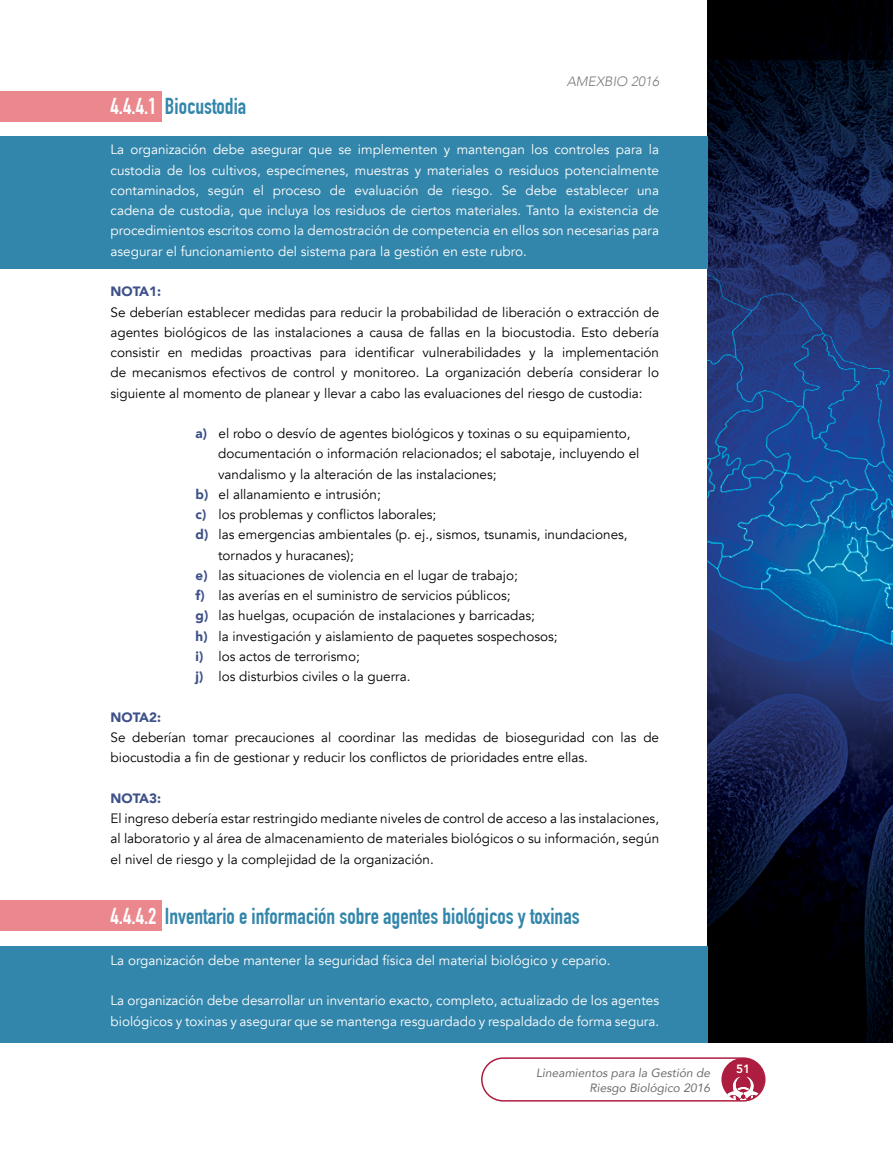
<style>
.page{position:relative;width:893px;height:1170px;background:#fff}
.page>*{position:absolute;margin:0;border:0;box-sizing:border-box;transform-origin:0 0}
.t1{font:700 22.5px "DIN Condensed";color:#3386ab}
.t2{font:13.5px/20.2px "Avenir";color:#000;text-align:justify}
.t3{font:13.5px/20.2px "Avenir";color:#fff;text-align:justify}
.t4{font:900 13.5px "Avenir";color:#3d5188}
.t5{font:italic 300 13.5px "Avenir";color:#7b7c7f}
.t6{font:italic 12px/14.4px "Avenir";color:#6d6e71;text-align:right}
.t7{font:800 12px "Avenir";color:#fff}
.s1{color:#fff}
.s2{font-weight:900;color:#3d5188}
</style>
<div class="page">
<img style="left:708px;top:0;width:185px;height:1042px">
<svg style="left:721px;top:1058px;width:43px;height:42px"></svg>
<div style="left:481px;top:1057px;width:284px;height:44px;border:2px solid #ad1d3f;border-radius:21px"></div>
<div style="left:0;top:91px;width:162px;height:31px;background:#ea888e"></div>
<div style="left:0;top:900px;width:162px;height:31px;background:#ea888e"></div>
<div style="left:0;top:137px;width:708px;height:132px;background:#3386ab"></div>
<div style="left:0;top:946px;width:708px;height:96px;background:#3386ab"></div>
<p class="t5" style="left:567px;top:73px;width:94px">AMEXBIO 2016</p>
<h1 class="t1" style="left:111px;top:93px;width:137px"><span class="s1">4.4.4.1</span> Biocustodia</h1>
<p class="t3" style="left:111px;top:140px;width:550px">La organización debe asegurar que se implementen y mantengan los controles para la custodia de los cultivos, especímenes, muestras y materiales o residuos potencialmente contaminados, según el proceso de evaluación de riesgo. Se debe establecer una cadena de custodia, que incluya los residuos de ciertos materiales. Tanto la existencia de procedimientos escritos como la demostración de competencia en ellos son necesarias para asegurar el funcionamiento del sistema para la gestión en este rubro.</p>
<p class="t4" style="left:111px;top:280px;width:52px">NOTA1:</p>
<p class="t2" style="left:111px;top:302px;width:550px">Se deberían establecer medidas para reducir la probabilidad de liberación o extracción de agentes biológicos de las instalaciones a causa de fallas en la biocustodia. Esto debería consistir en medidas proactivas para identificar vulnerabilidades y la implementación de mecanismos efectivos de control y monitoreo. La organización debería considerar lo siguiente al momento de planear y llevar a cabo las evaluaciones del riesgo de custodia:</p>
<p class="t2" style="left:196px;top:423px;width:437px"><span class="s2">a)</span> el robo o desvío de agentes biológicos y toxinas o su equipamiento,</p>
<p class="t2" style="left:218px;top:444px;width:423px">documentación o información relacionados; el sabotaje, incluyendo el</p>
<p class="t2" style="left:218px;top:464px;width:280px">vandalismo y la alteración de las instalaciones;</p>
<p class="t2" style="left:196px;top:484px;width:187px"><span class="s2">b)</span> el allanamiento e intrusión;</p>
<p class="t2" style="left:196px;top:504px;width:242px"><span class="s2">c)</span> los problemas y conflictos laborales;</p>
<p class="t2" style="left:196px;top:525px;width:434px"><span class="s2">d)</span> las emergencias ambientales (p. ej., sismos, tsunamis, inundaciones,</p>
<p class="t2" style="left:218px;top:545px;width:137px">tornados y huracanes);</p>
<p class="t2" style="left:196px;top:565px;width:324px"><span class="s2">e)</span> las situaciones de violencia en el lugar de trabajo;</p>
<p class="t2" style="left:196px;top:585px;width:316px"><span class="s2">f)</span> las averías en el suministro de servicios públicos;</p>
<p class="t2" style="left:196px;top:606px;width:341px"><span class="s2">g)</span> las huelgas, ocupación de instalaciones y barricadas;</p>
<p class="t2" style="left:196px;top:626px;width:364px"><span class="s2">h)</span> la investigación y aislamiento de paquetes sospechosos;</p>
<p class="t2" style="left:196px;top:646px;width:166px"><span class="s2">i)</span> los actos de terrorismo;</p>
<p class="t2" style="left:196px;top:666px;width:216px"><span class="s2">j)</span> los disturbios civiles o la guerra.</p>
<p class="t4" style="left:111px;top:705px;width:52px">NOTA2:</p>
<p class="t2" style="left:111px;top:727px;width:550px">Se deberían tomar precauciones al coordinar las medidas de bioseguridad con las de biocustodia a fin de gestionar y reducir los conflictos de prioridades entre ellas.</p>
<p class="t4" style="left:111px;top:786px;width:52px">NOTA3:</p>
<p class="t2" style="left:111px;top:808px;width:550px">El ingreso debería estar restringido mediante niveles de control de acceso a las instalaciones, al laboratorio y al área de almacenamiento de materiales biológicos o su información, según el nivel de riesgo y la complejidad de la organización.</p>
<h1 class="t1" style="left:111px;top:903px;width:470px"><span class="s1">4.4.4.2</span> Inventario e información sobre agentes biológicos y toxinas</h1>
<p class="t3" style="left:111px;top:950px;width:501px">La organización debe mantener la seguridad física del material biológico y cepario.</p>
<p class="t3" style="left:111px;top:990px;width:550px">La organización debe desarrollar un inventario exacto, completo, actualizado de los agentes biológicos y toxinas y asegurar que se mantenga resguardado y respaldado de forma segura.</p>
<p class="t6" style="left:536px;top:1065px;width:175px">Lineamientos para la Gestión de<br>Riesgo Biológico 2016</p>
<p class="t7" style="left:736px;top:1058px;width:16px">51</p>
</div>
